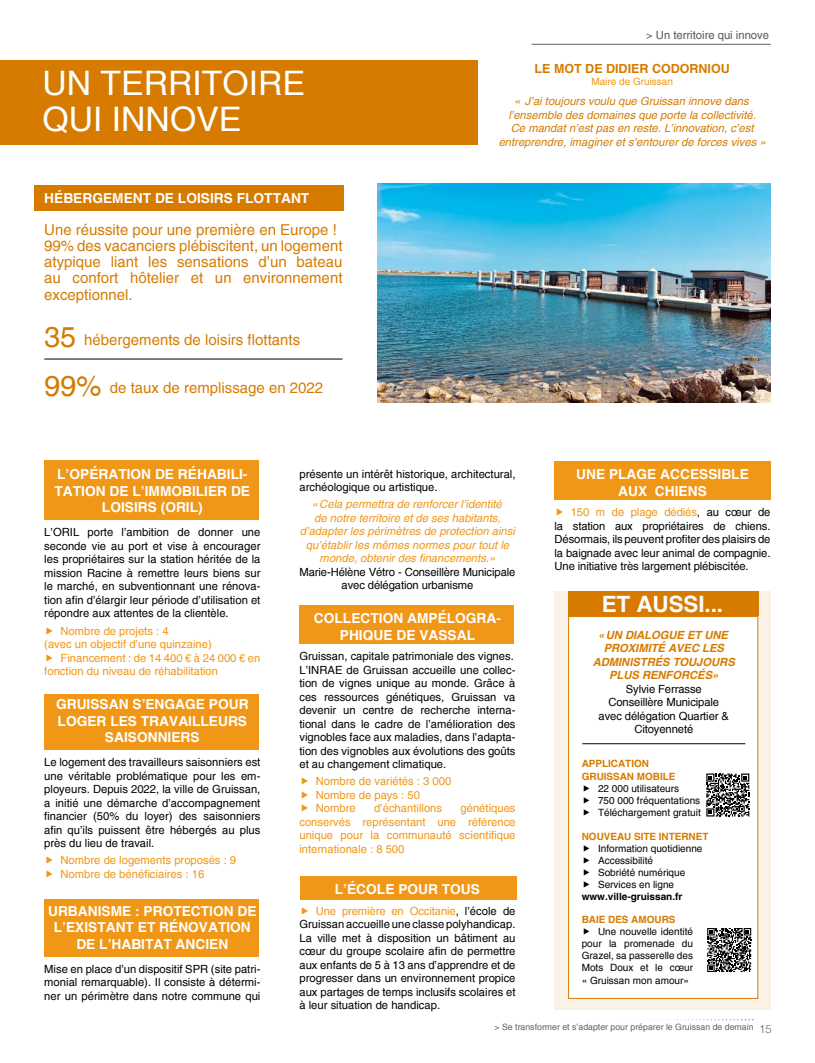
<style>
.page{position:relative;width:815px;height:1063px;background:#fff}
.page>*{position:absolute;margin:0;border:0;box-sizing:border-box;transform-origin:0 0}
.t1{font:33.75px/36.2px "Helvetica";color:#fff}
.t2{font:700 22.5px "Helvetica";letter-spacing:-.005em;color:#fff}
.t3{font:15px/16.2px "Helvetica";color:#d67b00}
.t4{font:700 13.75px/16.5px "Helvetica";color:#fff;text-align:center}
.t5{font:700 12.5px "Helvetica";color:#d67b00}
.t6{font:11.25px/13.5px "Helvetica";color:#000;text-align:justify}
.t7{font:11.25px/13.5px "Helvetica";color:#f09717}
.t8{font:italic 11.25px/13.5px "Helvetica";color:#f09717;text-align:center}
.t9{font:italic 11.25px/13.5px "Helvetica";color:#d67b00;text-align:center}
.t10{font:italic 700 11.25px/13.5px "Helvetica";letter-spacing:-.005em;color:#d67b00;text-align:center}
.t11{font:11.25px "Helvetica";color:#575756}
.t12{font:10px/12px "Helvetica";color:#000}
.t13{font:700 10px/13.5px "Helvetica";letter-spacing:-.005em;color:#d67b00}
.t14{font:700 10px "Helvetica";color:#000}
.t15{font:10px "Helvetica";color:#f09717}
.t16{font:8.75px "Helvetica";color:#675e59}
.s1{font-size:28.75px}
.s2{color:#675e59}
.s3{color:#f09717}
.s4{font-family:"Helv";font-weight:300;font-size:11.25px}
</style>
<div class="page">
<hr style="left:531px;top:44px;width:240px;height:1px;background:#675e59">
<svg style="left:654px;top:1019px;width:100px;height:1px"></svg>
<div style="left:44px;top:461px;width:215px;height:59px;background:#f09717"></div>
<div style="left:44px;top:694px;width:215px;height:55px;background:#f09717"></div>
<div style="left:44px;top:899px;width:215px;height:57px;background:#f09717"></div>
<div style="left:301px;top:877px;width:216px;height:23px;background:#f09717"></div>
<div style="left:299px;top:606px;width:214px;height:38px;background:#f09717"></div>
<div style="left:555px;top:462px;width:216px;height:38px;background:#f09717"></div>
<div style="left:0;top:60px;width:477px;height:85px;background:#d67b00"></div>
<img style="left:378px;top:184px;width:392px;height:218px">
<hr style="left:44px;top:359px;width:299px;height:1px;background:#000">
<div style="left:34px;top:185px;width:310px;height:25px;background:#d67b00"></div>
<div style="left:555px;top:591px;width:216px;height:419px;background:linear-gradient(to right,#faf2e6,#faf2e6)"></div>
<div style="left:568px;top:616px;width:190px;height:383px;background:#fff;border:1px solid #d67b00"></div>
<svg style="left:707px;top:928px;width:44px;height:44px;background:#676767"></svg>
<svg style="left:706px;top:773px;width:43px;height:44px"></svg>
<div style="left:568px;top:591px;width:190px;height:25px;background:#d67b00"></div>
<hr style="left:582px;top:744px;width:163px;height:1px;background:#000">
<h1 class="t1" style="left:43px;top:68px;width:264px">UN TERRITOIRE<br>QUI INNOVE</h1>
<p class="t4" style="left:44px;top:191px;width:267px">HÉBERGEMENT DE LOISIRS FLOTTANT</p>
<h3 class="t3" style="left:44px;top:222px;width:300px">Une réussite pour une première en Europe !<br>99% des vacanciers plébiscitent, un logement atypique liant les sensations d’un bateau au confort hôtelier et un environnement exceptionnel.</h3>
<h3 class="t3" style="left:44px;top:332px;width:257px"><span class="s1">35</span> hébergements de loisirs flottants</h3>
<h3 class="t3" style="left:44px;top:380px;width:280px"><span class="s1">99%</span> de taux de remplissage en 2022</h3>
<p class="t11" style="left:646px;top:30px;width:124px"><span class="s2">&gt;</span> Un territoire qui innove</p>
<p class="t5" style="left:535px;top:63px;width:197px">LE MOT DE DIDIER CODORNIOU</p>
<p class="t15" style="left:591px;top:77px;width:83px">Maire de Gruissan</p>
<p class="t9" style="left:499px;top:96px;width:268px">« J’ai toujours voulu que Gruissan innove dans l’ensemble des domaines que porte la collectivité.<br>Ce mandat n’est pas en reste. L’innovation, c’est entreprendre, imaginer et s’entourer de forces vives »</p>
<p class="t4" style="left:55px;top:468px;width:197px">L’OPÉRATION DE RÉHABILI-<br>TATION DE L’IMMOBILIER DE<br>LOISIRS (ORIL)</p>
<p class="t6" style="left:44px;top:526px;width:218px">L’ORIL porte l’ambition de donner une seconde vie au port et vise à encourager les propriétaires sur la station héritée de la mission Racine à remettre leurs biens sur le marché, en subventionnant une rénova&shy;tion afin d’élargir leur période d’utilisation et répondre aux attentes de la clientèle.</p>
<p class="t7" style="left:61px;top:624px;width:110px">Nombre de projets : 4</p>
<p class="t7" style="left:44px;top:638px;width:169px">(avec un objectif d’une quinzaine)</p>
<p class="t7" style="left:61px;top:651px;width:201px">Financement : de 14 400 € à 24 000 € en</p>
<p class="t7" style="left:44px;top:665px;width:175px">fonction du niveau de réhabilitation</p>
<p class="t4" style="left:56px;top:697px;width:194px">GRUISSAN S’ENGAGE POUR<br>LOGER LES TRAVAILLEURS<br>SAISONNIERS</p>
<p class="t6" style="left:44px;top:757px;width:218px">Le logement des travailleurs saisonniers est une véritable problématique pour les em&shy;ployeurs. Depuis 2022, la ville de Gruissan, a initié une démarche d’accompagnement financier (50% du loyer) des saisonniers afin qu’ils puissent être hébergés au plus près du lieu de travail.</p>
<p class="t7" style="left:61px;top:854px;width:177px">Nombre de logements proposés : 9<br>Nombre de bénéficiaires : 16</p>
<p class="t4" style="left:48px;top:904px;width:210px">URBANISME : PROTECTION DE<br>L’EXISTANT ET RÉNOVATION<br>DE L’HABITAT ANCIEN</p>
<p class="t6" style="left:44px;top:962px;width:218px">Mise en place d’un dispositif SPR (site patri&shy;monial remarquable). Il consiste à détermi&shy;ner un périmètre dans notre commune qui</p>
<p class="t6" style="left:299px;top:467px;width:218px">présente un intérêt historique, architectural, archéologique ou artistique.</p>
<p class="t8" style="left:300px;top:498px;width:217px">«Cela permettra de renforcer l’identité<br>de notre territoire et de ses habitants, d’adapter les périmètres de protection ainsi qu’établir les mêmes normes pour tout le monde, obtenir des financements.»</p>
<p class="t6" style="left:299px;top:565px;width:217px;text-align:center">Marie-Hélène Vétro - Conseillère Municipale avec délégation urbanisme</p>
<p class="t4" style="left:314px;top:612px;width:189px">COLLECTION AMPÉLOGRA-<br>PHIQUE DE VASSAL</p>
<p class="t6" style="left:299px;top:650px;width:218px;text-align:left">Gruissan, capitale patrimoniale des vignes.<br>L’INRAE de Gruissan accueille une collec&shy;tion de vignes unique au monde. Grâce à ces ressources génétiques, Gruissan va devenir un centre de recherche interna&shy;tional dans le cadre de l’amélioration des vignobles face aux maladies, dans l’adapta&shy;tion des vignobles aux évolutions des goûts et au changement climatique.</p>
<p class="t7" style="left:316px;top:775px;width:137px">Nombre de variétés : 3 000<br>Nombre de pays : 50<br>Nombre</p>
<p class="t7" style="left:374px;top:802px;width:70px">d’échantillons</p>
<p class="t7" style="left:299px;top:802px;width:218px;text-align:justify;text-indent:161px">génétiques conservés représentant une référence unique pour la communauté scientifique internationale : 8 500</p>
<p class="t4" style="left:335px;top:882px;width:147px">L’ÉCOLE POUR TOUS</p>
<p class="t6" style="left:299px;top:904px;width:218px;text-indent:16px"><span class="s3">Une première en Occitanie</span>, l’école de Gruissan accueille une classe polyhandicap.<br>La ville met à disposition un bâtiment au cœur du groupe scolaire afin de permettre aux enfants de 5 à 13 ans d’apprendre et de progresser dans un environnement propice aux partages de temps inclusifs scolaires et à leur situation de handicap.</p>
<p class="t4" style="left:576px;top:468px;width:174px">UNE PLAGE ACCESSIBLE<br>AUX CHIENS</p>
<p class="t6" style="left:555px;top:507px;width:217px;text-indent:16px"><span class="s3">150 m de plage dédiés</span>, au cœur de la station aux propriétaires de chiens.<br>Désormais, ils peuvent profiter des plaisirs de la baignade avec leur animal de compagnie.<br>Une initiative très largement plébiscitée.</p>
<h2 class="t2" style="left:602px;top:595px;width:123px">ET AUSSI...</h2>
<p class="t10" style="left:593px;top:629px;width:144px">«UN DIALOGUE ET UNE<br>PROXIMITÉ AVEC LES<br>ADMINISTRÉS TOUJOURS<br>PLUS RENFORCÉS»</p>
<p class="t6" style="left:599px;top:683px;width:132px;text-align:center">Sylvie Ferrasse<br>Conseillère Municipale avec délégation Quartier &amp;<br>Citoyenneté</p>
<p class="t13" style="left:582px;top:757px;width:95px">APPLICATION<br>GRUISSAN MOBILE</p>
<p class="t12" style="left:598px;top:783px;width:104px">22 000 utilisateurs<br>750 000 fréquentations<br>Téléchargement gratuit</p>
<p class="t13" style="left:582px;top:831px;width:128px">NOUVEAU SITE INTERNET</p>
<p class="t12" style="left:598px;top:843px;width:106px">Information quotidienne<br>Accessibilité<br>Sobriété numérique<br>Services en ligne</p>
<p class="t14" style="left:582px;top:893px;width:102px">www.ville-gruissan.fr</p>
<p class="t13" style="left:582px;top:913px;width:95px">BAIE DES AMOURS</p>
<p class="t12" style="left:582px;top:926px;width:113px;text-align:justify;text-indent:16px">Une nouvelle identité pour la promenade du Grazel, sa passerelle des Mots Doux et le cœur</p>
<p class="t12" style="left:582px;top:976px;width:109px">« Gruissan mon amour»</p>
<p class="t16" style="left:495px;top:1024px;width:279px">&gt; Se transformer et s’adapter pour préparer le Gruissan de demain <span class="s4">15</span></p>
</div>
